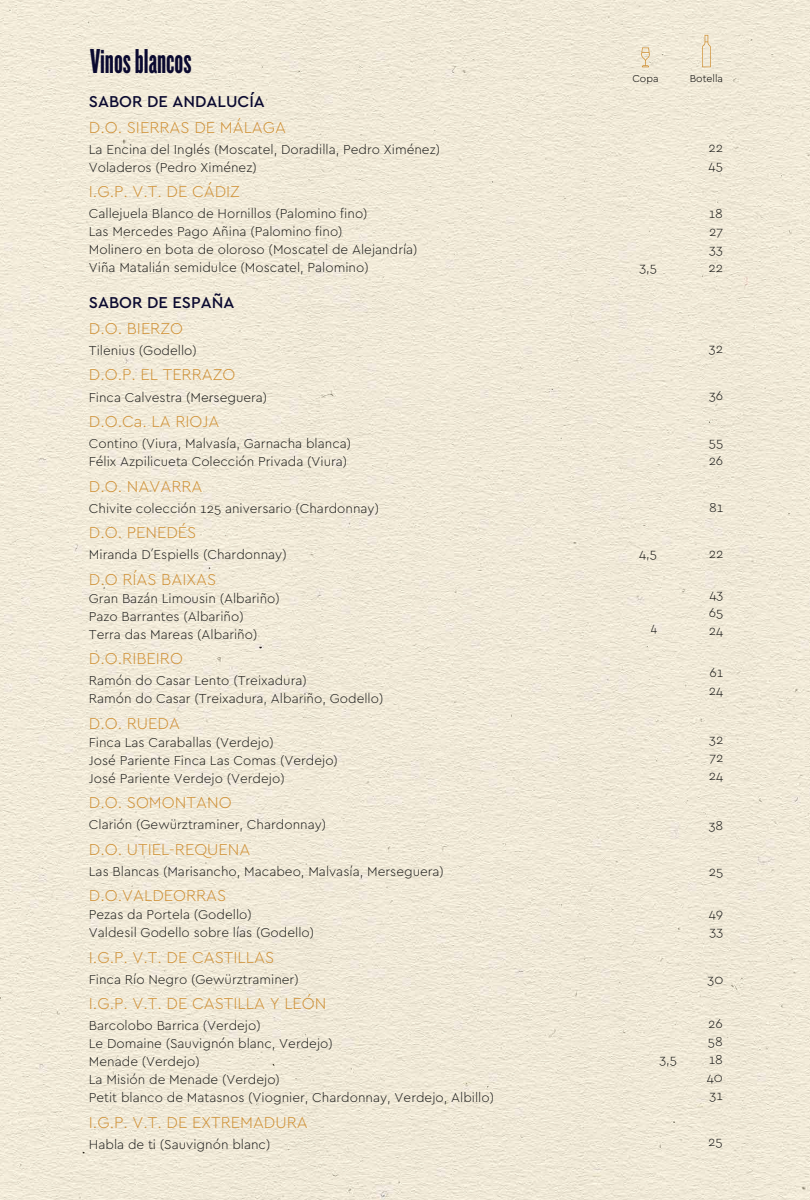
<style>
.page{position:relative;width:810px;height:1200px;background:#fff}
.page>*{position:absolute;margin:0;border:0;box-sizing:border-box;transform-origin:0 0}
.t1{font:36px "Knockout HTF67 Full Bantamwt";color:#0b0a30}
.t2{font:300 16.5px "Cera PRO";color:#cf9035}
.t3{font:500 16.5px "Cera PRO";color:#0b0a30}
.t4{font:300 13.58px "Cera PRO";color:#1d1d1b;scale:.87 1}
.t5{font:300 13.5px/18px "Cera PRO";color:#1d1d1b}
.t6{font:300 10.5px "Cera PRO";color:#000}
</style>
<div class="page">
<img style="left:0;top:0;width:810px;height:1199px">
<svg style="left:641px;top:47px;width:9px;height:20px"></svg>
<svg style="left:702px;top:35px;width:9px;height:32px"></svg>
<h1 class="t1" style="left:90px;top:43px;width:103px">Vinos blancos</h1>
<p class="t3" style="left:89px;top:91px;width:177px">SABOR DE ANDALUCÍA</p>
<p class="t2" style="left:89px;top:116px;width:199px">D.O. SIERRAS DE MÁLAGA</p>
<p class="t5" style="left:89px;top:140px;width:353px">La Encina del Inglés (Moscatel, Doradilla, Pedro Ximénez)<br>Voladeros (Pedro Ximénez)</p>
<p class="t2" style="left:89px;top:181px;width:153px">I.G.P. V.T. DE CÁDIZ</p>
<p class="t5" style="left:89px;top:204px;width:330px">Callejuela Blanco de Hornillos (Palomino fino)<br>Las Mercedes Pago Añina (Palomino fino)<br>Molinero en bota de oloroso (Moscatel de Alejandría)<br>Viña Matalián semidulce (Moscatel, Palomino)</p>
<p class="t3" style="left:89px;top:292px;width:147px">SABOR DE ESPAÑA</p>
<p class="t2" style="left:89px;top:317px;width:96px">D.O. BIERZO</p>
<p class="t5" style="left:89px;top:341px;width:109px">Tilenius (Godello)</p>
<p class="t2" style="left:89px;top:364px;width:148px">D.O.P. EL TERRAZO</p>
<p class="t5" style="left:89px;top:387px;width:180px">Finca Calvestra (Merseguera)</p>
<p class="t2" style="left:89px;top:410px;width:132px">D.O.Ca. LA RIOJA</p>
<p class="t5" style="left:89px;top:434px;width:264px">Contino (Viura, Malvasía, Garnacha blanca)<br>Félix Azpilicueta Colección Privada (Viura)</p>
<p class="t2" style="left:89px;top:475px;width:115px">D.O. NAVARRA</p>
<p class="t5" style="left:89px;top:498px;width:292px">Chivite colección 125 aniversario (Chardonnay)</p>
<p class="t2" style="left:89px;top:521px;width:109px">D.O. PENEDÉS</p>
<p class="t5" style="left:89px;top:545px;width:199px">Miranda D´Espiells (Chardonnay)</p>
<p class="t2" style="left:89px;top:568px;width:129px">D.O RÍAS BAIXAS</p>
<p class="t5" style="left:89px;top:588px;width:192px">Gran Bazán Limousin (Albariño)<br>Pazo Barrantes (Albariño)<br>Terra das Mareas (Albariño)</p>
<p class="t2" style="left:89px;top:647px;width:96px">D.O.RIBEIRO</p>
<p class="t5" style="left:89px;top:671px;width:296px">Ramón do Casar Lento (Treixadura)<br>Ramón do Casar (Treixadura, Albariño, Godello)</p>
<p class="t2" style="left:89px;top:712px;width:93px">D.O. RUEDA</p>
<p class="t5" style="left:89px;top:732px;width:251px">Finca Las Caraballas (Verdejo)<br>José Pariente Finca Las Comas (Verdejo)<br>José Pariente Verdejo (Verdejo)</p>
<p class="t2" style="left:89px;top:791px;width:144px">D.O. SOMONTANO</p>
<p class="t5" style="left:89px;top:815px;width:239px">Clarión (Gewürztraminer, Chardonnay)</p>
<p class="t2" style="left:89px;top:838px;width:163px">D.O. UTIEL-REQUENA</p>
<p class="t5" style="left:89px;top:861px;width:357px">Las Blancas (Marisancho, Macabeo, Malvasía, Merseguera)</p>
<p class="t2" style="left:89px;top:884px;width:139px">D.O.VALDEORRAS</p>
<p class="t5" style="left:89px;top:905px;width:227px">Pezas da Portela (Godello)<br>Valdesil Godello sobre lías (Godello)</p>
<p class="t2" style="left:89px;top:946px;width:187px">I.G.P. V.T. DE CASTILLAS</p>
<p class="t5" style="left:89px;top:969px;width:211px">Finca Río Negro (Gewürztraminer)</p>
<p class="t2" style="left:89px;top:992px;width:239px">I.G.P. V.T. DE CASTILLA Y LEÓN</p>
<p class="t5" style="left:89px;top:1016px;width:407px">Barcolobo Barrica (Verdejo)<br>Le Domaine (Sauvignón blanc, Verdejo)<br>Menade (Verdejo)<br>La Misión de Menade (Verdejo)<br>Petit blanco de Matasnos (Viognier, Chardonnay, Verdejo, Albillo)</p>
<p class="t2" style="left:89px;top:1111px;width:220px">I.G.P. V.T. DE EXTREMADURA</p>
<p class="t5" style="left:89px;top:1134px;width:183px">Habla de ti (Sauvignón blanc)</p>
<p class="t6" style="left:632px;top:72px;width:28px">Copa</p>
<p class="t6" style="left:690px;top:72px;width:35px">Botella</p>
<p class="t5" style="left:708px;top:138px;width:16px">22<br>45</p>
<p class="t5" style="left:709px;top:204px;width:16px;text-align:justify">18<br>27<br>33</p>
<p class="t5" style="left:639px;top:258px;width:19px">3,5</p>
<p class="t5" style="left:708px;top:258px;width:16px">22</p>
<p class="t5" style="left:639px;top:543px;width:20px">4,5</p>
<p class="t4" style="left:651px;top:618px;width:9px">4</p>
<p class="t5" style="left:659px;top:1050px;width:19px">3,5</p>
<p class="t5" style="left:709px;top:339px;width:16px">32</p>
<p class="t5" style="left:709px;top:386px;width:16px">36</p>
<p class="t5" style="left:709px;top:433px;width:16px">55<br>26</p>
<p class="t5" style="left:709px;top:498px;width:16px">81</p>
<p class="t5" style="left:709px;top:543px;width:16px">22</p>
<p class="t5" style="left:709px;top:585px;width:16px;text-align:justify">43<br>65<br>24</p>
<p class="t5" style="left:709px;top:662px;width:16px">61<br>24</p>
<p class="t5" style="left:709px;top:729px;width:16px;text-align:justify">32<br>72<br>24</p>
<p class="t5" style="left:709px;top:815px;width:16px">38</p>
<p class="t5" style="left:709px;top:861px;width:16px">25</p>
<p class="t5" style="left:709px;top:903px;width:16px">49<br>33</p>
<p class="t5" style="left:707px;top:969px;width:17px">30</p>
<p class="t5" style="left:707px;top:1014px;width:18px;text-align:justify">26<br>58<br>18<br>40<br>31</p>
<p class="t5" style="left:708px;top:1131px;width:16px">25</p>
</div>
